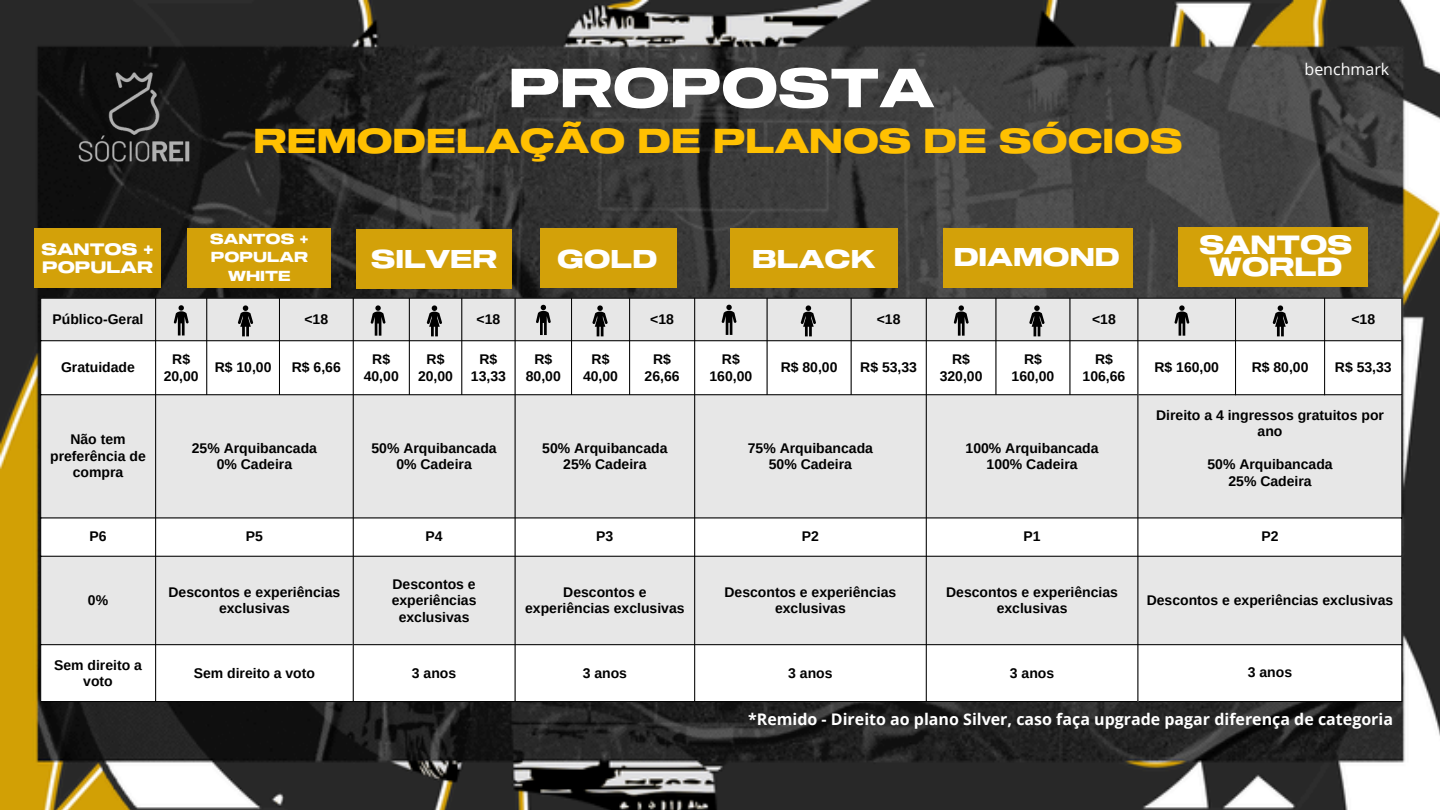
<style>
.page{position:relative;width:1440px;height:810px;background:#fff}
.page>*{position:absolute;margin:0;border:0;box-sizing:border-box;transform-origin:0 0}
.t1{font:53.8px "Sequel 100 Black 75";color:#fff}
.t2{font:33.8px "Sequel 100 Black 75";color:#ffc001}
.t3{font:25.8px/21.8px "Sequel 100 Black 75";color:#fff;text-align:center}
.t4{font:25.2px "Sequel 100 Black 75";color:#fff}
.t5{font:16.2px/18px "Sequel 100 Black 75";color:#fff}
.t6{font:700 16px "Open Sans";color:#fff}
.t7{font:16px "Open Sans";color:#fff}
.t8{font:14.2px/18.8px "Sequel 100 Black 75";color:#fff}
.t9{font:700 14px/16.5px "Arimo";color:#000;text-align:center}
</style>
<div class="page">
<img style="left:0;top:0;width:1440px;height:810px">
<div style="left:42px;top:299px;width:1359px;height:42px;background:#e7e7e7"></div>
<svg style="left:42px;top:341px;width:1360px;height:360px;fill:#e7e7e7"></svg>
<hr style="left:41px;top:298px;width:1px;height:403px;background:#000">
<hr style="left:1402px;top:395px;width:1px;height:161px;background:#000">
<hr style="left:41px;top:298px;width:1360px;height:1px;background:#000">
<hr style="left:41px;top:341px;width:1360px;height:1px;background:#000">
<hr style="left:41px;top:395px;width:1096px;height:1px;background:#000">
<hr style="left:41px;top:518px;width:1361px;height:1px;background:#000">
<hr style="left:41px;top:556px;width:1361px;height:1px;background:#000">
<hr style="left:41px;top:645px;width:312px;height:1px;background:#000">
<hr style="left:41px;top:701px;width:1096px;height:1px;background:#000">
<hr style="left:1402px;top:341px;width:1px;height:53px;background:#000">
<hr style="left:1402px;top:556px;width:1px;height:145px;background:#000">
<hr style="left:1138px;top:394px;width:264px;height:1px;background:#000">
<hr style="left:354px;top:644px;width:1048px;height:1px;background:#000">
<hr style="left:1138px;top:701px;width:264px;height:1px;background:#000">
<hr style="left:155px;top:298px;width:1px;height:404px;background:#000">
<hr style="left:206px;top:298px;width:1px;height:97px;background:#000">
<hr style="left:279px;top:298px;width:1px;height:97px;background:#000">
<hr style="left:353px;top:298px;width:1px;height:404px;background:#000">
<hr style="left:409px;top:298px;width:1px;height:97px;background:#000">
<hr style="left:461px;top:298px;width:1px;height:97px;background:#000">
<hr style="left:515px;top:298px;width:1px;height:404px;background:#000">
<hr style="left:571px;top:298px;width:1px;height:97px;background:#000">
<hr style="left:629px;top:298px;width:1px;height:97px;background:#000">
<hr style="left:694px;top:298px;width:1px;height:404px;background:#000">
<hr style="left:767px;top:298px;width:1px;height:97px;background:#000">
<hr style="left:851px;top:298px;width:1px;height:97px;background:#000">
<hr style="left:926px;top:298px;width:1px;height:404px;background:#000">
<hr style="left:995px;top:298px;width:1px;height:97px;background:#000">
<hr style="left:1069px;top:298px;width:1px;height:97px;background:#000">
<hr style="left:1137px;top:298px;width:1px;height:404px;background:#000">
<hr style="left:1235px;top:298px;width:1px;height:97px;background:#000">
<hr style="left:1324px;top:298px;width:1px;height:97px;background:#000">
<hr style="left:1401px;top:298px;width:1px;height:43px;background:#000">
<img style="left:70px;top:60px;width:127px;height:105px">
<div style="left:187px;top:229px;width:143px;height:59px;background:#d3a109"></div>
<div style="left:357px;top:230px;width:155px;height:59px;background:#d3a109"></div>
<div style="left:35px;top:229px;width:126px;height:59px;background:#d3a109"></div>
<div style="left:541px;top:229px;width:136px;height:59px;background:#d3a109"></div>
<div style="left:730px;top:229px;width:168px;height:59px;background:#d3a109"></div>
<div style="left:943px;top:229px;width:190px;height:59px;background:#d3a109"></div>
<div style="left:1178px;top:228px;width:190px;height:59px;background:#d3a109"></div>
<svg style="left:174px;top:305px;width:15px;height:30px"></svg>
<svg style="left:722px;top:305px;width:14px;height:30px"></svg>
<svg style="left:536px;top:305px;width:15px;height:30px"></svg>
<svg style="left:371px;top:305px;width:14px;height:31px"></svg>
<svg style="left:1175px;top:305px;width:14px;height:31px"></svg>
<svg style="left:954px;top:305px;width:15px;height:31px"></svg>
<svg style="left:238px;top:305px;width:15px;height:31px"></svg>
<svg style="left:801px;top:305px;width:15px;height:31px"></svg>
<svg style="left:592px;top:305px;width:16px;height:31px"></svg>
<svg style="left:427px;top:305px;width:15px;height:31px"></svg>
<svg style="left:1029px;top:305px;width:16px;height:31px"></svg>
<svg style="left:1273px;top:305px;width:15px;height:31px"></svg>
<p class="t5" style="left:41px;top:241px;width:114px">SANTOS +<br>POPULAR</p>
<p class="t1" style="left:509px;top:65px;width:427px">PROPOSTA</p>
<p class="t2" style="left:254px;top:126px;width:931px">REMODELAÇÃO DE PLANOS DE SÓCIOS</p>
<p class="t7" style="left:1305px;top:58px;width:86px">benchmark</p>
<p class="t8" style="left:210px;top:230px;width:100px">SANTOS +<br>POPULAR</p>
<p class="t8" style="left:228px;top:268px;width:64px">WHITE</p>
<p class="t4" style="left:371px;top:248px;width:128px">SILVER</p>
<p class="t4" style="left:557px;top:248px;width:102px">GOLD</p>
<p class="t4" style="left:752px;top:248px;width:125px">BLACK</p>
<p class="t4" style="left:954px;top:246px;width:168px">DIAMOND</p>
<p class="t3" style="left:1199px;top:235px;width:154px">SANTOS<br>WORLD</p>
<p class="t9" style="left:53px;top:311px;width:92px">Público-Geral</p>
<p class="t9" style="left:304px;top:311px;width:25px">&lt;18</p>
<h1 class="t9" style="left:477px;top:311px;width:25px">&lt;18</h1>
<h2 class="t9" style="left:650px;top:311px;width:25px">&lt;18</h2>
<h6 class="t9" style="left:877px;top:311px;width:25px">&lt;18</h6>
<h4 class="t9" style="left:1092px;top:311px;width:25px">&lt;18</h4>
<p class="t9" style="left:1351px;top:311px;width:25px">&lt;18</p>
<p class="t9" style="left:61px;top:359px;width:75px">Gratuidade</p>
<h3 class="t9" style="left:164px;top:351px;width:37px">R$<br>20,00</h3>
<h3 class="t9" style="left:215px;top:359px;width:58px">R$ 10,00</h3>
<h3 class="t9" style="left:292px;top:359px;width:51px">R$ 6,66</h3>
<h3 class="t9" style="left:364px;top:351px;width:37px">R$<br>40,00</h3>
<h3 class="t9" style="left:418px;top:351px;width:37px">R$<br>20,00</h3>
<p class="t9" style="left:471px;top:351px;width:37px">R$<br>13,33</p>
<p class="t9" style="left:526px;top:351px;width:37px">R$<br>80,00</p>
<p class="t9" style="left:583px;top:351px;width:37px">R$<br>40,00</p>
<p class="t9" style="left:645px;top:351px;width:37px">R$<br>26,66</p>
<p class="t9" style="left:709px;top:351px;width:44px">R$<br>160,00</p>
<p class="t9" style="left:781px;top:359px;width:58px">R$ 80,00</p>
<p class="t9" style="left:860px;top:359px;width:58px">R$ 53,33</p>
<p class="t9" style="left:940px;top:351px;width:44px">R$<br>320,00</p>
<p class="t9" style="left:1012px;top:351px;width:44px">R$<br>160,00</p>
<p class="t9" style="left:1083px;top:351px;width:44px">R$<br>106,66</p>
<p class="t9" style="left:1154px;top:359px;width:66px">R$ 160,00</p>
<p class="t9" style="left:1252px;top:359px;width:58px">R$ 80,00</p>
<p class="t9" style="left:1335px;top:359px;width:58px">R$ 53,33</p>
<p class="t9" style="left:50px;top:431px;width:97px">Não tem preferência de compra</p>
<p class="t9" style="left:192px;top:440px;width:127px">25% Arquibancada</p>
<p class="t9" style="left:217px;top:456px;width:77px">0% Cadeira</p>
<p class="t9" style="left:372px;top:440px;width:127px">50% Arquibancada</p>
<p class="t9" style="left:396px;top:456px;width:77px">0% Cadeira</p>
<p class="t9" style="left:542px;top:440px;width:127px">50% Arquibancada</p>
<p class="t9" style="left:563px;top:456px;width:85px">25% Cadeira</p>
<p class="t9" style="left:748px;top:440px;width:127px">75% Arquibancada</p>
<p class="t9" style="left:769px;top:456px;width:85px">50% Cadeira</p>
<p class="t9" style="left:966px;top:440px;width:134px">100% Arquibancada</p>
<p class="t9" style="left:987px;top:456px;width:93px">100% Cadeira</p>
<p class="t9" style="left:1156px;top:407px;width:229px">Direito a 4 ingressos gratuitos por ano</p>
<p class="t9" style="left:1207px;top:456px;width:127px">50% Arquibancada</p>
<p class="t9" style="left:1228px;top:473px;width:85px">25% Cadeira</p>
<p class="t9" style="left:89px;top:528px;width:19px">P6</p>
<p class="t9" style="left:246px;top:528px;width:19px">P5</p>
<p class="t9" style="left:426px;top:528px;width:19px">P4</p>
<p class="t9" style="left:596px;top:528px;width:19px">P3</p>
<p class="t9" style="left:802px;top:528px;width:19px">P2</p>
<p class="t9" style="left:1024px;top:528px;width:19px">P1</p>
<p class="t9" style="left:1262px;top:528px;width:19px">P2</p>
<p class="t9" style="left:88px;top:592px;width:22px">0%</p>
<p class="t9" style="left:168px;top:584px;width:173px">Descontos e experiências exclusivas</p>
<p class="t9" style="left:392px;top:576px;width:86px">Descontos e experiências exclusivas</p>
<p class="t9" style="left:525px;top:584px;width:161px">Descontos e experiências exclusivas</p>
<p class="t9" style="left:725px;top:584px;width:173px">Descontos e experiências exclusivas</p>
<p class="t9" style="left:946px;top:584px;width:173px">Descontos e experiências exclusivas</p>
<p class="t9" style="left:1147px;top:592px;width:248px">Descontos e experiências exclusivas</p>
<p class="t9" style="left:54px;top:657px;width:89px">Sem direito a voto</p>
<p class="t9" style="left:194px;top:665px;width:123px">Sem direito a voto</p>
<p class="t9" style="left:412px;top:665px;width:46px">3 anos</p>
<p class="t9" style="left:583px;top:665px;width:46px">3 anos</p>
<p class="t9" style="left:788px;top:665px;width:46px">3 anos</p>
<p class="t9" style="left:1010px;top:665px;width:46px">3 anos</p>
<p class="t9" style="left:1248px;top:664px;width:46px">3 anos</p>
<p class="t6" style="left:748px;top:708px;width:646px">*Remido - Direito ao plano Silver, caso faça upgrade pagar diferença de categoria</p>
</div>
